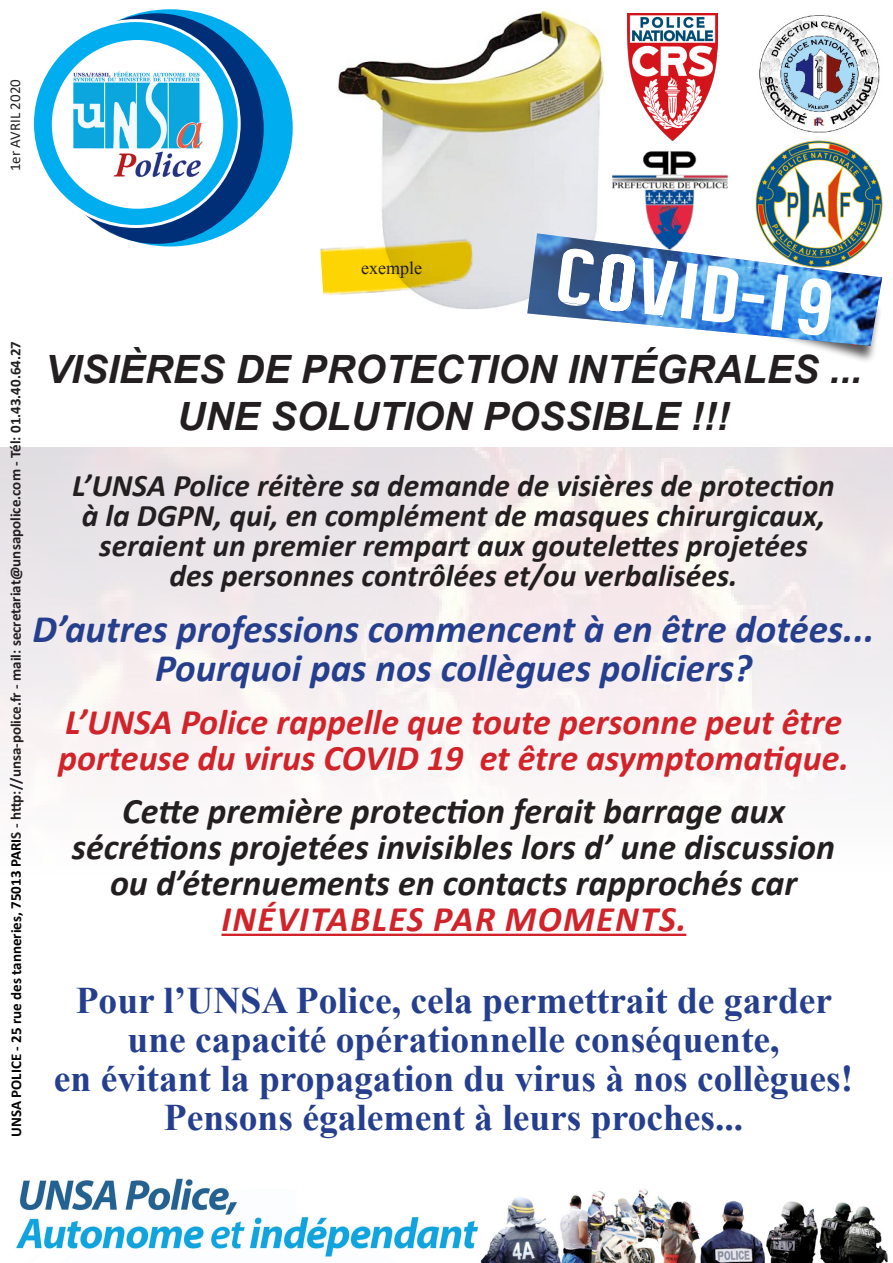
<style>
.page{position:relative;width:893px;height:1263px;background:#fff}
.page>*{position:absolute;margin:0;border:0;box-sizing:border-box;transform-origin:0 0}
.t1{font:72.9px "Wasteoftime";color:#fff;scale:1.5 1}
.t2{font:italic 700 39px "Calibri";color:#253f8e}
.t3{font:italic 700 39px "Arial";color:#231f20}
.t4{font:700 37.5px "Times New Roman";color:#253f8e}
.t5{font:italic 700 36px "Calibri";color:#231f20}
.t6{font:italic 700 36px "Calibri";color:#d1232a}
.t7{font:italic 700 36px "Calibri";letter-spacing:.04em;color:#d1232a}
.t8{font:italic 700 31.5px "Calibri";color:#231f20}
.t9{font:18px "Times New Roman";color:#231f20}
.t10{font:700 15px "Calibri";color:#231f20}
.t11{font:15px "Calibri";color:#231f20}
.s1{color:#000}
</style>
<div class="page">
<div style="left:0;top:447px;width:893px;height:712px;background:linear-gradient(to bottom,#ede5e7,#fff)"></div>
<img style="left:16px;top:1178px;width:872px;height:85px">
<hr style="left:221px;top:934px;width:465px;height:2px;background:#d1232a">
<img style="left:320px;top:248px;width:10px;height:47px">
<img style="left:330px;top:10px;width:275px;height:299px">
<svg style="left:84px;top:9px;width:209px;height:238px"></svg>
<svg style="left:49px;top:13px;width:215px;height:231px;fill:#002f77"></svg>
<div style="left:32px;top:21px;width:207px;height:205px;background:#00aeef;border-radius:50%"></div>
<div style="left:52px;top:40px;width:171px;height:169px;background:#fff;border-radius:50%"></div>
<img style="left:73px;top:71px;width:129px;height:106px">
<div style="left:546px;top:252px;width:336px;height:112px;background:#231f20;opacity:.75"></div>
<img style="left:527px;top:233px;width:355px;height:113px">
<img style="left:627px;top:13px;width:91px;height:127px">
<img style="left:755px;top:15px;width:127px;height:252px">
<img style="left:609px;top:140px;width:121px;height:121px">
<p class="t11" style="left:5px;top:171px;width:94px;rotate:-90deg">1er AVRIL 2020</p>
<p class="t10" style="left:5px;top:1137px;width:797px;rotate:-90deg"><span class="s1">UNSA POLICE - 25 rue des tanner ei s, 75013 PARI</span>S - htp://unsa-police.fr - mail: secretar ai @t unsapolice.com - Tél: 01.43.40.64.27</p>
<p class="t9" style="left:361px;top:256px;width:62px">exemple</p>
<p class="t1" style="left:560px;top:231px;width:190px;rotate:7deg">COVID-19</p>
<p class="t3" style="left:45px;top:344px;width:819px">VISIÈRES DE PROTECTION INTÉGRALES ...</p>
<p class="t3" style="left:177px;top:390px;width:554px">UNE SOLUTION POSSIBLE !!!</p>
<p class="t8" style="left:72px;top:463px;width:764px">L’UNSA Police réitère sa demande de visières de protection</p>
<p class="t8" style="left:82px;top:493px;width:745px">à la DGPN, qui, en complément de masques chirurgicaux,</p>
<p class="t8" style="left:99px;top:523px;width:710px">seraient un premier rempart aux goutelettes projetées</p>
<p class="t8" style="left:169px;top:553px;width:570px">des personnes contrôlées et/ou verbalisées.</p>
<p class="t2" style="left:33px;top:601px;width:843px">D’autres professions commencent à en être dotées...</p>
<p class="t2" style="left:155px;top:640px;width:599px">Pourquoi pas nos collègues policiers?</p>
<p class="t6" style="left:65px;top:696px;width:778px">L’UNSA Police rappelle que toute personne peut être</p>
<p class="t6" style="left:58px;top:732px;width:792px">porteuse du virus COVID 19 et être asymptomatique.</p>
<p class="t5" style="left:122px;top:785px;width:664px">Cette première protection ferait barrage aux</p>
<p class="t5" style="left:72px;top:821px;width:765px">sécrétions projetées invisibles lors d’ une discussion</p>
<p class="t5" style="left:110px;top:857px;width:689px">ou d’éternuements en contacts rapprochés car</p>
<p class="t7" style="left:221px;top:893px;width:466px">INÉVITABLES PAR MOMENTS.</p>
<p class="t4" style="left:76px;top:974px;width:758px">Pour l’UNSA Police, cela permettrait de garder</p>
<p class="t4" style="left:128px;top:1013px;width:654px">une capacité opérationnelle conséquente,</p>
<p class="t4" style="left:54px;top:1052px;width:801px">en évitant la propagation du virus à nos collègues!</p>
<p class="t4" style="left:164px;top:1091px;width:581px">Pensons également à leurs proches...</p>
</div>
